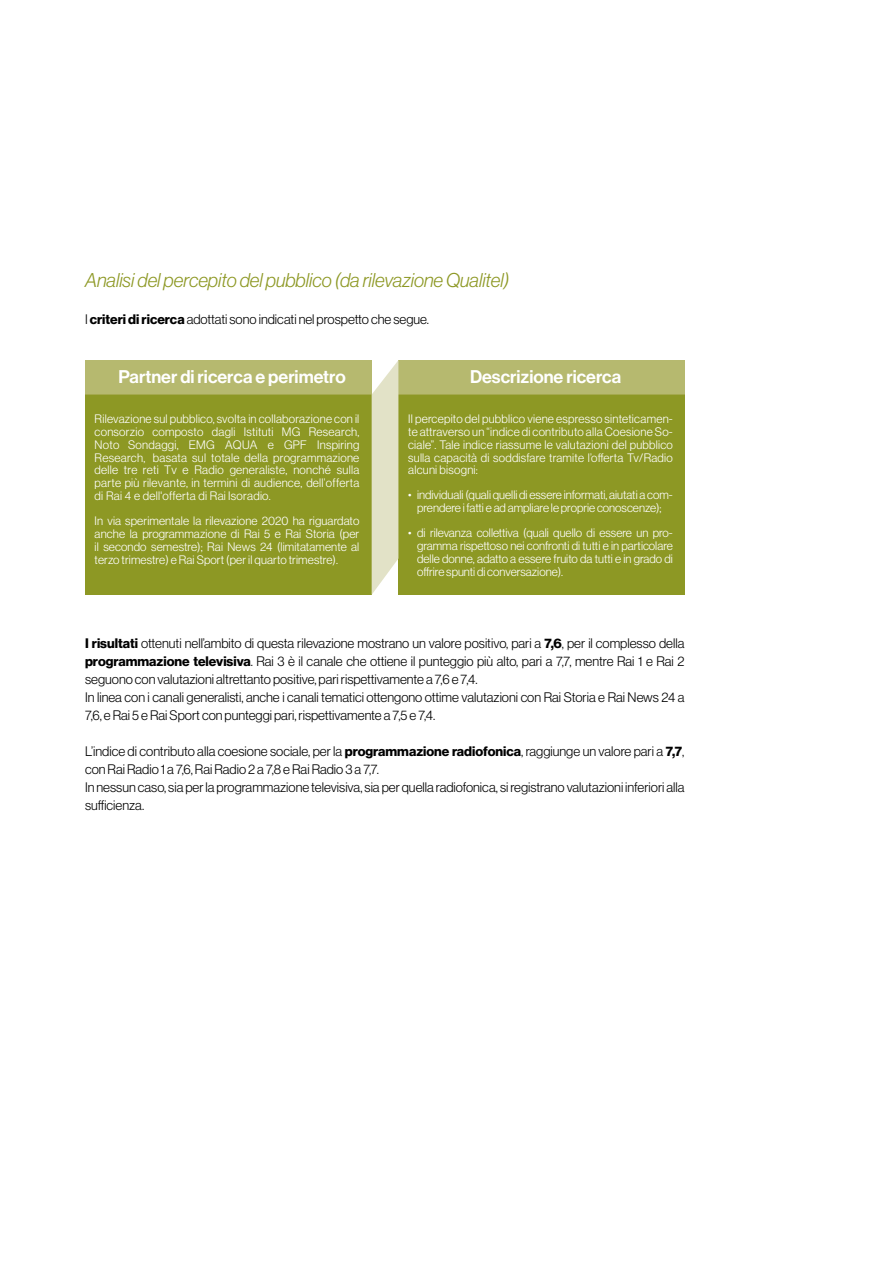
<style>
.page{position:relative;width:893px;height:1263px;background:#fff}
.page>*{position:absolute;margin:0;border:0;box-sizing:border-box;transform-origin:0 0}
.t1{font:19.5px "N Haas Grotesk DS Pro 46 Lt It";color:#8d9824}
.t2{font:18px "N Haas Grotesk DS Pro 65 Md";color:#fff}
.t3{font:13.5px/18px "N Haas Grotesk DS Pro 45 Lt";color:#000}
.t4{font:12px/12.9px "N Haas Grotesk DS Pro 45 Lt";color:#fff;text-align:justify}
.s1{font-family:"N Haas Grotesk DS Pro 75 Bd"}
</style>
<div class="page">
<div style="left:85px;top:395px;width:287px;height:200px;background:#8d9824"></div>
<div style="left:399px;top:394px;width:286px;height:201px;background:#8d9824"></div>
<div style="left:85px;top:360px;width:287px;height:35px;background:#b6b96f"></div>
<div style="left:399px;top:360px;width:286px;height:35px;background:#b6b96f"></div>
<svg style="left:372px;top:360px;width:27px;height:235px;background:#e4e4cb"></svg>
<p class="t1" style="left:85px;top:269px;width:426px">Analisi del percepito del pubblico (da rilevazione Qualitel)</p>
<p class="t3" style="left:85px;top:310px;width:346px">I <span class="s1">criteri di ricerca</span> adottati sono indicati nel prospetto che segue.</p>
<p class="t2" style="left:118px;top:366px;width:229px">Partner di ricerca e perimetro</p>
<p class="t2" style="left:470px;top:366px;width:153px">Descrizione ricerca</p>
<p class="t4" style="left:95px;top:412px;width:266px">Rilevazione sul pubblico, svolta in collaborazione con il consorzio composto dagli Istituti MG Research, Noto Sondaggi, EMG AQUA e GPF Inspiring Research, basata sul totale della programmazione delle tre reti Tv e Radio generaliste, nonché sulla parte più rilevante, in termini di audience, dell’offerta di Rai 4 e dell'offerta di Rai Isoradio.</p>
<p class="t4" style="left:95px;top:515px;width:266px">In via sperimentale la rilevazione 2020 ha riguardato anche la programmazione di Rai 5 e Rai Storia (per il secondo semestre); Rai News 24 (limitatamente al terzo trimestre) e Rai Sport (per il quarto trimestre).</p>
<p class="t4" style="left:408px;top:412px;width:266px">Il percepito del pubblico viene espresso sinteticamen&shy;te attraverso un “indice di contributo alla Coesione So&shy;ciale”. Tale indice riassume le valutazioni del pubblico sulla capacità di soddisfare tramite l’offerta Tv/Radio alcuni bisogni:</p>
<p class="t4" style="left:408px;top:489px;width:266px;text-align:center">• individuali (quali quelli di essere informati, aiutati a com&shy;prendere i fatti e ad ampliare le proprie conoscenze);</p>
<p class="t4" style="left:417px;top:527px;width:257px;text-indent:-9px">• di rilevanza collettiva (quali quello di essere un pro&shy;gramma rispettoso nei confronti di tutti e in particolare delle donne, adatto a essere fruito da tutti e in grado di offrire spunti di conversazione).</p>
<p class="t3" style="left:85px;top:634px;width:601px;text-align:justify"><span class="s1">I risultati</span> ottenuti nell’ambito di questa rilevazione mostrano un valore positivo, pari a <span class="s1">7,6</span>, per il complesso della <span class="s1">programmazione televisiva</span>. Rai 3 è il canale che ottiene il punteggio più alto, pari a 7,7, mentre Rai 1 e Rai 2 seguono con valutazioni altrettanto positive, pari rispettivamente a 7,6 e 7,4.</p>
<p class="t3" style="left:85px;top:688px;width:601px">In linea con i canali generalisti, anche i canali tematici ottengono ottime valutazioni con Rai Storia e Rai News 24 a<br>7,6, e Rai 5 e Rai Sport con punteggi pari, rispettivamente a 7,5 e 7,4.</p>
<p class="t3" style="left:85px;top:742px;width:601px">L’indice di contributo alla coesione sociale, per la <span class="s1">programmazione radiofonica</span>, raggiunge un valore pari a <span class="s1">7,7</span>, con Rai Radio 1 a 7,6, Rai Radio 2 a 7,8 e Rai Radio 3 a 7,7.</p>
<p class="t3" style="left:85px;top:778px;width:601px">In nessun caso, sia per la programmazione televisiva, sia per quella radiofonica, si registrano valutazioni inferiori alla sufficienza.</p>
</div>
